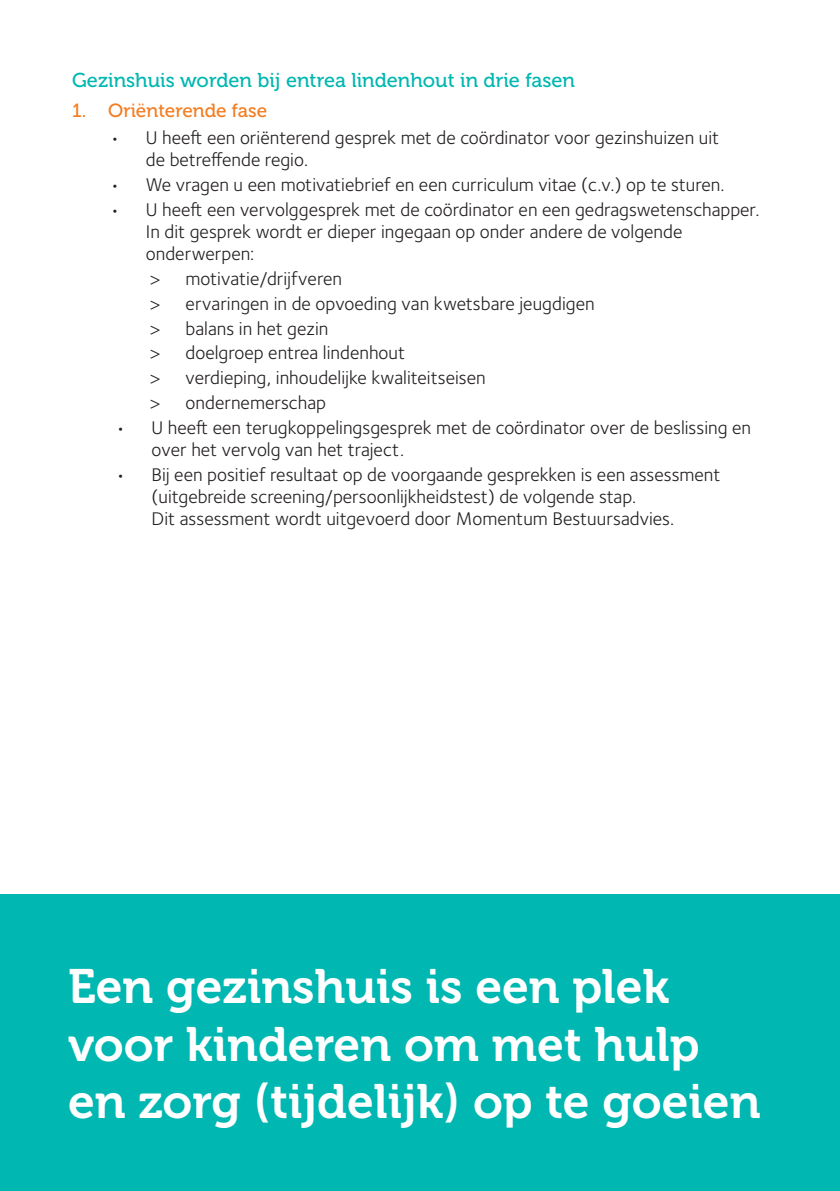
<style>
.page{position:relative;width:840px;height:1191px;background:#fff}
.page>*{position:absolute;margin:0;border:0;box-sizing:border-box;transform-origin:0 0}
.t1{font:48px/57.6px "Museo 700";color:#fff}
.t2{font:20px "Museo 500";color:#00b7b1}
.t3{font:19px/22px "Foundry Sterling";color:#231f20}
.t4{font:19px "Museo 500";color:#f47d21}
</style>
<div class="page">
<div style="left:0;top:894px;width:839px;height:297px;background:#00b7b1"></div>
<p class="t2" style="left:72px;top:69px;width:504px">Gezinshuis worden bij entrea lindenhout in drie fasen</p>
<p class="t4" style="left:72px;top:100px;width:196px">1. Oriënterende fase</p>
<p class="t3" style="left:146px;top:127px;width:574px;text-indent:-36px">• U heeft een oriënterend gesprek met de coördinator voor gezinshuizen uit de betreffende regio.</p>
<p class="t3" style="left:110px;top:174px;width:616px">• We vragen u een motivatiebrief en een curriculum vitae (c.v.) op te sturen.</p>
<p class="t3" style="left:146px;top:199px;width:614px;text-indent:-36px">• U heeft een vervolggesprek met de coördinator en een gedragswetenschapper.<br>In dit gesprek wordt er dieper ingegaan op onder andere de volgende onderwerpen:</p>
<p class="t3" style="left:149px;top:266px;width:446px;line-height:24.8px">&gt; motivatie/drijfveren<br>&gt; ervaringen in de opvoeding van kwetsbare jeugdigen &gt; balans in het gezin<br>&gt; doelgroep entrea lindenhout<br>&gt; verdieping, inhoudelijke kwaliteitseisen<br>&gt; ondernemerschap</p>
<p class="t3" style="left:151px;top:417px;width:600px;text-indent:-36px">• U heeft een terugkoppelingsgesprek met de coördinator over de beslissing en over het vervolg van het traject.</p>
<p class="t3" style="left:151px;top:463px;width:570px;text-indent:-36px">• Bij een positief resultaat op de voorgaande gesprekken is een assessment (uitgebreide screening/persoonlijkheidstest) de volgende stap.<br>Dit assessment wordt uitgevoerd door Momentum Bestuursadvies.</p>
<h1 class="t1" style="left:68px;top:958px;width:693px">Een gezinshuis is een plek voor kinderen om met hulp en zorg (tijdelijk) op te goeien</h1>
</div>
